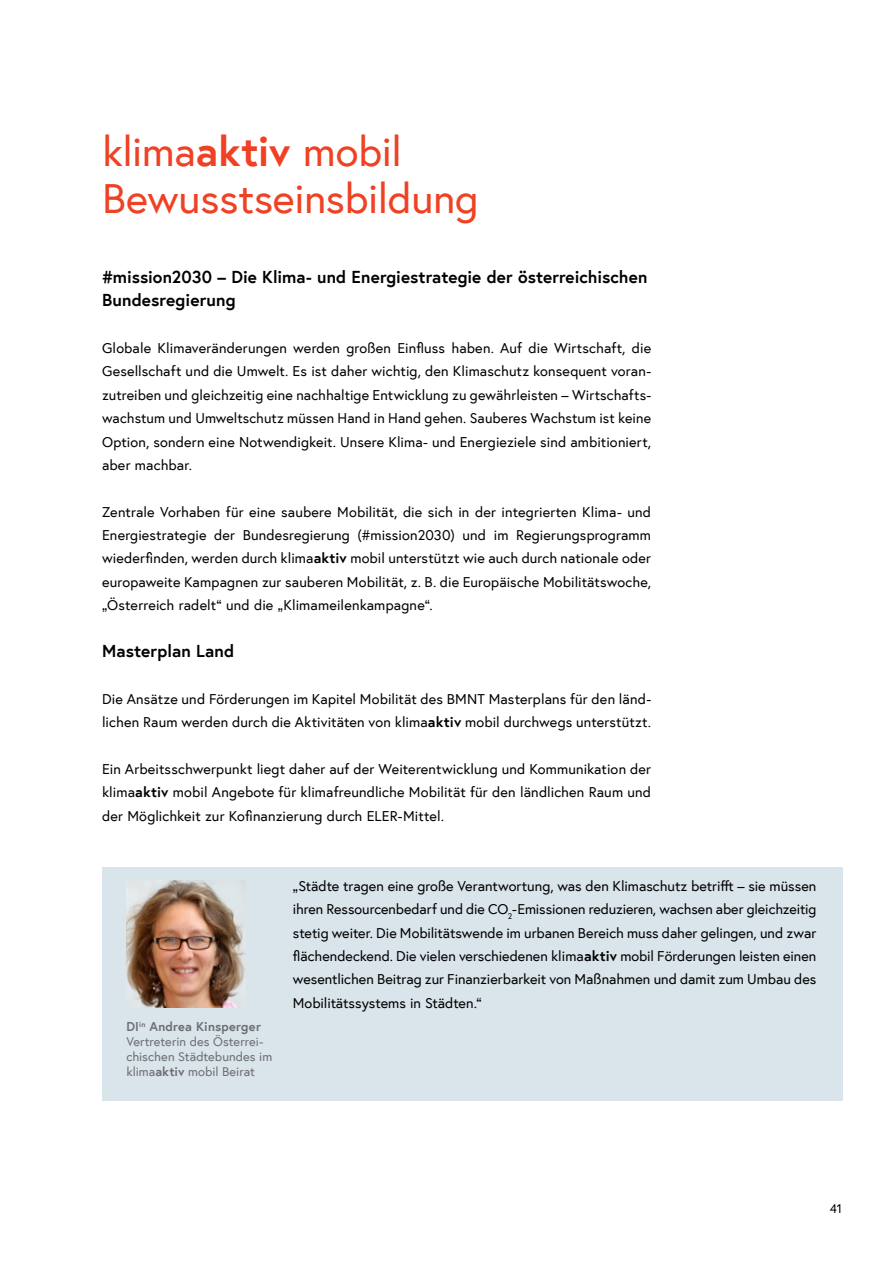
<style>
.page{position:relative;width:893px;height:1263px;background:#fff}
.page>*{position:absolute;margin:0;border:0;box-sizing:border-box;transform-origin:0 0}
.h1_ohne_Nummerierung{font:42px/46.8px "Europa Austria";letter-spacing:-.005em;color:#ef4123}
.p_Abstand_danach{font:700 17.25px/23.4px "Europa Austria";letter-spacing:.005em;color:#000}
.p_Abstand_danach-2{font:14.4px/23.4px "Europa Austria";letter-spacing:.01em;color:#000;text-align:justify}
.p_Bildbeschriftung{font:12.75px/15px "Europa Austria";letter-spacing:.005em;color:#6d6e71}
.t1{font:12.75px "Europa Austria";color:#000}
.s1{font-weight:700}
</style>
<div class="page">
<div style="left:102px;top:867px;width:740px;height:234px;background:#dae4eb"></div>
<img style="left:126px;top:880px;width:119px;height:128px">
<h1 class="h1_ohne_Nummerierung" style="left:102px;top:127px;width:378px">klima<span class="s1">aktiv</span> mobil<br>Bewusstseinsbildung</h1>
<p class="p_Abstand_danach" style="left:102px;top:265px;width:547px">#mission2030 – Die Klima- und Energiestrategie der österreichischen<br>Bundesregierung</p>
<p class="p_Abstand_danach-2" style="left:102px;top:336px;width:551px">Globale Klimaveränderungen werden großen Einfluss haben. Auf die Wirtschaft, die Gesellschaft und die Umwelt. Es ist daher wichtig, den Klimaschutz konsequent voran&shy;zutreiben und gleichzeitig eine nachhaltige Entwicklung zu gewährleisten – Wirtschafts&shy;wachstum und Umweltschutz müssen Hand in Hand gehen. Sauberes Wachstum ist keine Option, sondern eine Notwendigkeit. Unsere Klima- und Energieziele sind ambitioniert, aber machbar.</p>
<p class="p_Abstand_danach-2" style="left:102px;top:500px;width:551px">Zentrale Vorhaben für eine saubere Mobilität, die sich in der integrierten Klima- und Energiestrategie der Bundesregierung (#mission2030) und im Regierungsprogramm wiederfinden, werden durch klima<span class="s1">aktiv</span> mobil unterstützt wie auch durch nationale oder europaweite Kampagnen zur sauberen Mobilität, z. B. die Europäische Mobilitätswoche, „Österreich radelt“ und die „Klimameilenkampagne“.</p>
<p class="p_Abstand_danach" style="left:102px;top:639px;width:134px">Masterplan Land</p>
<p class="p_Abstand_danach-2" style="left:102px;top:687px;width:551px">Die Ansätze und Förderungen im Kapitel Mobilität des BMNT Masterplans für den länd&shy;lichen Raum werden durch die Aktivitäten von klima<span class="s1">aktiv</span> mobil durchwegs unterstützt.</p>
<p class="p_Abstand_danach-2" style="left:102px;top:757px;width:551px">Ein Arbeitsschwerpunkt liegt daher auf der Weiterentwicklung und Kommunikation der klima<span class="s1">aktiv</span> mobil Angebote für klimafreundliche Mobilität für den ländlichen Raum und der Möglichkeit zur Kofinanzierung durch ELER-Mittel.</p>
<p class="p_Bildbeschriftung" style="left:126px;top:1019px;width:147px"><span class="s1">DI</span><sup>in</sup> <span class="s1">Andrea Kinsperger<br></span>Vertreterin des Österrei&shy;chischen Städtebundes im klima<span class="s1">aktiv</span> mobil Beirat</p>
<p class="p_Abstand_danach-2" style="left:293px;top:874px;width:525px">„Städte tragen eine große Verantwortung, was den Klimaschutz betrifft – sie müssen ihren Ressourcenbedarf und die CO<sub>2</sub>-Emissionen reduzieren, wachsen aber gleichzeitig stetig weiter. Die Mobilitätswende im urbanen Bereich muss daher gelingen, und zwar flächendeckend. Die vielen verschiedenen klima<span class="s1">aktiv</span> mobil Förderungen leisten einen wesentlichen Beitrag zur Finanzierbarkeit von Maßnahmen und damit zum Umbau des Mobilitätssystems in Städten.“</p>
<p class="t1" style="left:830px;top:1200px;width:14px">41</p>
</div>
